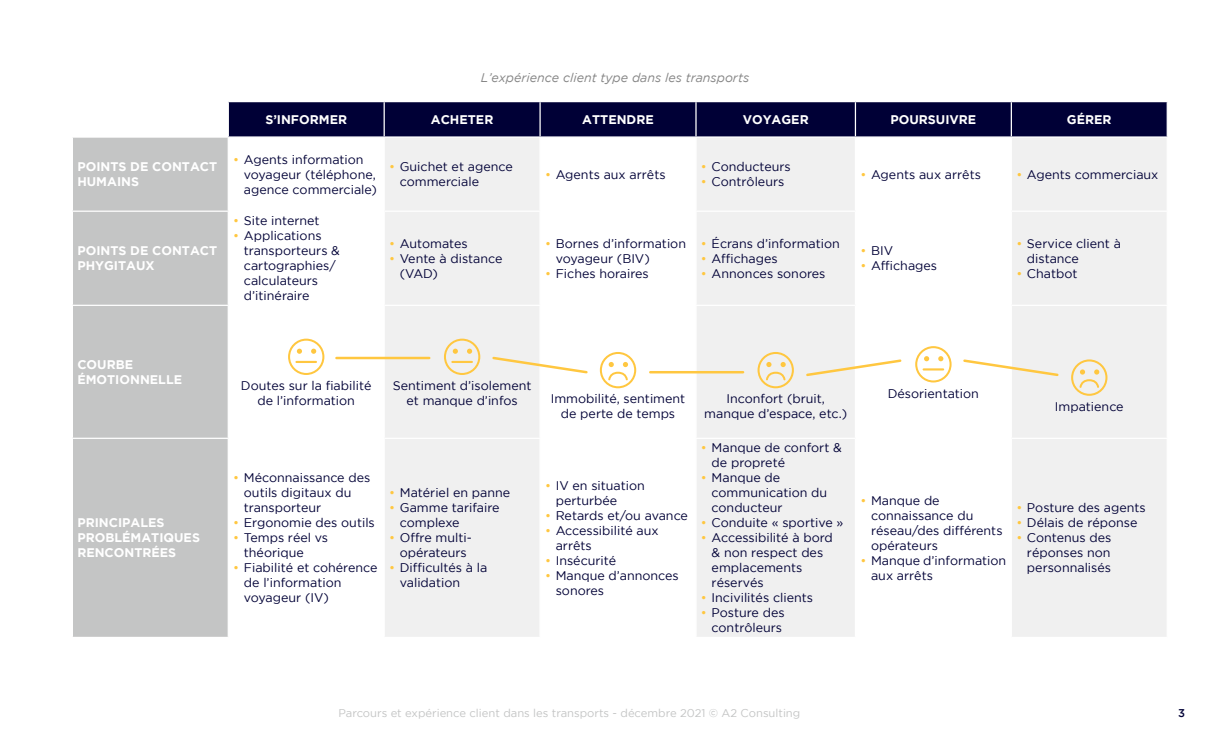
<style>
.page{position:relative;width:1230px;height:735px;background:#fff}
.page>*{position:absolute;margin:0;border:0;box-sizing:border-box;transform-origin:0 0}
.t1{font:12.5px/15px "Gotham";color:#000036}
.t2{font:700 12.5px/15px "Gotham";color:#fff}
.t3{font:italic 12.5px "Gotham";color:#858585}
.t4{font:11.25px "Gotham";color:#c4c5c5}
.t5{font:500 11.25px "Gotham";color:#000036}
.s1{color:#ffc740}
</style>
<div class="page">
<div style="left:229px;top:102px;width:938px;height:34px;background:#000036"></div>
<div style="left:73px;top:138px;width:155px;height:499px;background:#c4c5c5"></div>
<svg style="left:385px;top:138px;width:781px;height:499px;fill:#f0f0f0"></svg>
<hr style="left:384px;top:102px;width:1px;height:34px;background:#fff">
<hr style="left:539px;top:102px;width:2px;height:34px;background:#fff">
<hr style="left:695px;top:102px;width:2px;height:34px;background:#fff">
<hr style="left:855px;top:102px;width:1px;height:34px;background:#fff">
<hr style="left:1011px;top:102px;width:1px;height:34px;background:#fff">
<hr style="left:539px;top:138px;width:2px;height:73px;background:#fff">
<hr style="left:695px;top:138px;width:2px;height:73px;background:#fff">
<hr style="left:855px;top:138px;width:1px;height:73px;background:#fff">
<hr style="left:1011px;top:138px;width:1px;height:73px;background:#fff">
<hr style="left:72px;top:211px;width:156px;height:1px;background:#fff">
<hr style="left:384px;top:211px;width:156px;height:1px;background:#fff">
<hr style="left:540px;top:211px;width:156px;height:1px;background:#fff">
<hr style="left:539px;top:212px;width:2px;height:93px;background:#fff">
<hr style="left:696px;top:211px;width:159px;height:1px;background:#fff">
<hr style="left:695px;top:212px;width:2px;height:93px;background:#fff">
<hr style="left:855px;top:211px;width:156px;height:1px;background:#fff">
<hr style="left:855px;top:212px;width:1px;height:93px;background:#fff">
<hr style="left:1011px;top:211px;width:157px;height:1px;background:#fff">
<hr style="left:1011px;top:212px;width:1px;height:93px;background:#fff">
<hr style="left:72px;top:305px;width:156px;height:1px;background:#fff">
<hr style="left:384px;top:305px;width:156px;height:1px;background:#fff">
<hr style="left:540px;top:305px;width:156px;height:1px;background:#fff">
<hr style="left:539px;top:306px;width:2px;height:132px;background:#fff">
<hr style="left:696px;top:305px;width:159px;height:1px;background:#fff">
<hr style="left:695px;top:306px;width:2px;height:132px;background:#fff">
<hr style="left:855px;top:305px;width:156px;height:1px;background:#fff">
<hr style="left:855px;top:306px;width:1px;height:132px;background:#fff">
<hr style="left:1011px;top:305px;width:157px;height:1px;background:#fff">
<hr style="left:1011px;top:306px;width:1px;height:132px;background:#fff">
<hr style="left:72px;top:438px;width:156px;height:1px;background:#fff">
<hr style="left:384px;top:438px;width:156px;height:1px;background:#fff">
<hr style="left:540px;top:438px;width:156px;height:1px;background:#fff">
<hr style="left:539px;top:439px;width:2px;height:198px;background:#fff">
<hr style="left:696px;top:438px;width:159px;height:1px;background:#fff">
<hr style="left:695px;top:439px;width:2px;height:198px;background:#fff">
<hr style="left:855px;top:438px;width:156px;height:1px;background:#fff">
<hr style="left:855px;top:439px;width:1px;height:198px;background:#fff">
<hr style="left:1011px;top:438px;width:157px;height:1px;background:#fff">
<hr style="left:1011px;top:439px;width:1px;height:198px;background:#fff">
<svg style="left:288px;top:339px;width:36px;height:36px"></svg>
<hr style="left:296px;top:361px;width:20px;height:2px;background:#ffc740">
<svg style="left:444px;top:339px;width:36px;height:36px"></svg>
<hr style="left:452px;top:361px;width:20px;height:2px;background:#ffc740">
<svg style="left:600px;top:352px;width:36px;height:36px"></svg>
<svg style="left:758px;top:352px;width:36px;height:36px"></svg>
<svg style="left:915px;top:346px;width:37px;height:37px"></svg>
<hr style="left:924px;top:368px;width:19px;height:3px;background:#ffc740">
<svg style="left:1071px;top:359px;width:36px;height:37px"></svg>
<hr style="left:336px;top:357px;width:93px;height:2px;background:#ffc740">
<hr style="left:650px;top:371px;width:93px;height:2px;background:#ffc740">
<svg style="left:491px;top:355px;width:98px;height:20px"></svg>
<svg style="left:962px;top:358px;width:98px;height:20px"></svg>
<svg style="left:805px;top:358px;width:98px;height:20px"></svg>
<p class="t3" style="left:481px;top:70px;width:270px">L’expérience client type dans les transports</p>
<p class="t2" style="left:265px;top:112px;width:83px">S’INFORMER</p>
<p class="t2" style="left:431px;top:112px;width:64px">ACHETER</p>
<p class="t2" style="left:582px;top:112px;width:73px">ATTENDRE</p>
<p class="t2" style="left:743px;top:112px;width:68px">VOYAGER</p>
<p class="t2" style="left:890px;top:112px;width:87px">POURSUIVRE</p>
<p class="t2" style="left:1067px;top:112px;width:46px">GÉRER</p>
<p class="t2" style="left:77px;top:159px;width:141px">POINTS DE CONTACT<br>HUMAINS</p>
<p class="t1" style="left:244px;top:152px;width:135px;text-indent:-11px"><span class="s1">•</span> Agents information voyageur (téléphone, agence commerciale)</p>
<p class="t1" style="left:400px;top:159px;width:115px;text-indent:-11px"><span class="s1">•</span> Guichet et agence commerciale</p>
<p class="t1" style="left:545px;top:167px;width:122px"><span class="s1">•</span> Agents aux arrêts</p>
<p class="t2" style="left:77px;top:243px;width:141px">POINTS DE CONTACT<br>PHYGITAUX</p>
<p class="t1" style="left:233px;top:213px;width:88px"><span class="s1">•</span> Site internet</p>
<p class="t1" style="left:244px;top:228px;width:98px;text-indent:-11px"><span class="s1">•</span> Applications transporteurs &amp; cartographies/ calculateurs d’itinéraire</p>
<p class="t1" style="left:389px;top:236px;width:80px"><span class="s1">•</span> Automates</p>
<p class="t1" style="left:400px;top:251px;width:104px;text-indent:-11px"><span class="s1">•</span> Vente à distance (VAD)</p>
<p class="t1" style="left:556px;top:236px;width:132px;text-indent:-11px"><span class="s1">•</span> Bornes d’information voyageur (BIV)</p>
<p class="t1" style="left:545px;top:266px;width:105px"><span class="s1">•</span> Fiches horaires</p>
<p class="t1" style="left:701px;top:159px;width:91px"><span class="s1">•</span> Conducteurs</p>
<p class="t1" style="left:701px;top:174px;width:85px"><span class="s1">•</span> Contrôleurs</p>
<p class="t1" style="left:701px;top:236px;width:140px"><span class="s1">•</span> Écrans d’information</p>
<p class="t1" style="left:701px;top:251px;width:78px"><span class="s1">•</span> Affichages</p>
<p class="t1" style="left:701px;top:266px;width:126px"><span class="s1">•</span> Annonces sonores</p>
<p class="t1" style="left:860px;top:167px;width:122px"><span class="s1">•</span> Agents aux arrêts</p>
<p class="t1" style="left:1016px;top:167px;width:144px"><span class="s1">•</span> Agents commerciaux</p>
<p class="t1" style="left:860px;top:243px;width:34px"><span class="s1">•</span> BIV</p>
<p class="t1" style="left:860px;top:258px;width:78px"><span class="s1">•</span> Affichages</p>
<p class="t1" style="left:1027px;top:236px;width:96px;text-indent:-11px"><span class="s1">•</span> Service client à distance</p>
<p class="t1" style="left:1016px;top:266px;width:63px"><span class="s1">•</span> Chatbot</p>
<p class="t2" style="left:77px;top:357px;width:106px">COURBE<br>ÉMOTIONNELLE</p>
<p class="t2" style="left:77px;top:515px;width:124px">PRINCIPALES<br>PROBLÉMATIQUES<br>RENCONTRÉES</p>
<p class="t1" style="left:241px;top:378px;width:132px;text-align:center">Doutes sur la fiabilité de l’information</p>
<p class="t1" style="left:393px;top:378px;width:140px;text-align:center">Sentiment d’isolement et manque d’infos</p>
<p class="t1" style="left:244px;top:470px;width:128px;text-indent:-11px"><span class="s1">•</span> Méconnaissance des outils digitaux du transporteur</p>
<p class="t1" style="left:233px;top:515px;width:143px"><span class="s1">•</span> Ergonomie des outils</p>
<p class="t1" style="left:244px;top:530px;width:86px;text-indent:-11px"><span class="s1">•</span> Temps réel vs théorique</p>
<p class="t1" style="left:244px;top:560px;width:135px;text-indent:-11px"><span class="s1">•</span> Fiabilité et cohérence de l’information voyageur (IV)</p>
<p class="t1" style="left:389px;top:485px;width:123px"><span class="s1">•</span> Matériel en panne</p>
<p class="t1" style="left:400px;top:500px;width:101px;text-indent:-11px"><span class="s1">•</span> Gamme tarifaire complexe</p>
<p class="t1" style="left:389px;top:530px;width:84px;text-align:center"><span class="s1">•</span> Offre multi&shy;opérateurs</p>
<p class="t1" style="left:400px;top:560px;width:89px;text-indent:-11px"><span class="s1">•</span> Difficultés à la validation</p>
<p class="t1" style="left:551px;top:391px;width:136px;text-align:center">Immobilité, sentiment de perte de temps</p>
<p class="t1" style="left:704px;top:391px;width:144px;text-align:center">Inconfort (bruit, manque d’espace, etc.)</p>
<p class="t1" style="left:556px;top:478px;width:91px;text-indent:-11px"><span class="s1">•</span> IV en situation perturbée</p>
<p class="t1" style="left:545px;top:508px;width:144px"><span class="s1">•</span> Retards et/ou avance</p>
<p class="t1" style="left:556px;top:523px;width:104px;text-indent:-11px"><span class="s1">•</span> Accessibilité aux arrêts</p>
<p class="t1" style="left:545px;top:553px;width:73px"><span class="s1">•</span> Insécurité</p>
<p class="t1" style="left:556px;top:568px;width:125px;text-indent:-11px"><span class="s1">•</span> Manque d’annonces sonores</p>
<p class="t1" style="left:712px;top:440px;width:132px;text-indent:-11px"><span class="s1">•</span> Manque de confort &amp; de propreté</p>
<p class="t1" style="left:712px;top:470px;width:117px;text-indent:-11px"><span class="s1">•</span> Manque de communication du conducteur</p>
<p class="t1" style="left:701px;top:515px;width:144px"><span class="s1">•</span> Conduite « sportive »</p>
<p class="t1" style="left:712px;top:530px;width:123px;text-indent:-11px"><span class="s1">•</span> Accessibilité à bord &amp; non respect des emplacements réservés</p>
<p class="t1" style="left:701px;top:590px;width:114px"><span class="s1">•</span> Incivilités clients</p>
<p class="t1" style="left:701px;top:605px;width:85px;text-align:right"><span class="s1">•</span> Posture des contrôleurs</p>
<p class="t1" style="left:888px;top:385px;width:93px">Désorientation</p>
<p class="t1" style="left:1055px;top:399px;width:70px">Impatience</p>
<p class="t1" style="left:871px;top:493px;width:133px;text-indent:-11px"><span class="s1">•</span> Manque de connaissance du réseau/des différents opérateurs</p>
<p class="t1" style="left:871px;top:553px;width:137px;text-indent:-11px"><span class="s1">•</span> Manque d’information aux arrêts</p>
<p class="t1" style="left:1016px;top:500px;width:131px"><span class="s1">•</span> Posture des agents</p>
<p class="t1" style="left:1016px;top:515px;width:123px"><span class="s1">•</span> Délais de réponse</p>
<p class="t1" style="left:1027px;top:530px;width:86px;text-align:justify;text-indent:-11px"><span class="s1">•</span> Contenus des réponses non personnalisés</p>
<p class="t4" style="left:338px;top:707px;width:463px">Parcours et expérience client dans les transports - décembre 2021 © A2 Consulting</p>
<p class="t5" style="left:1178px;top:707px;width:8px">3</p>
</div>
